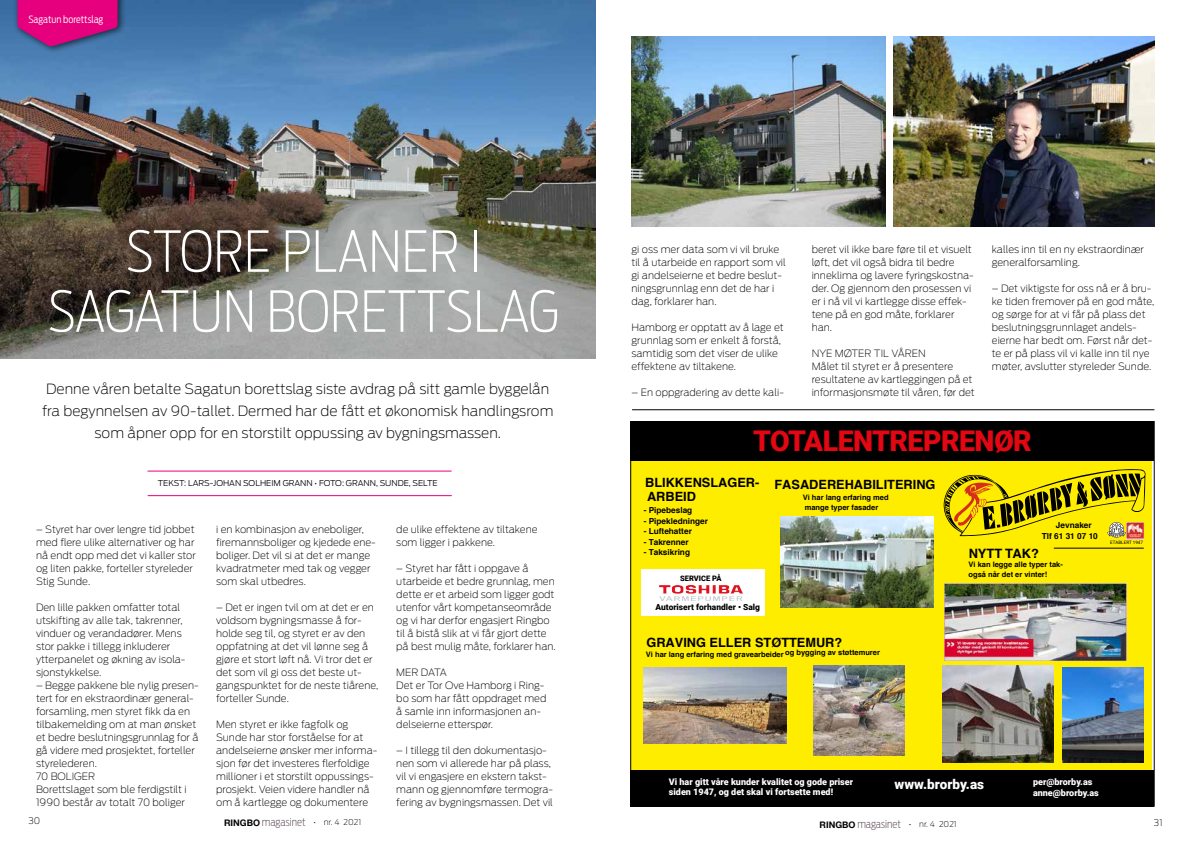
<style>
.page{position:relative;width:1191px;height:842px;background:#fff}
.page>*{position:absolute;margin:0;border:0;box-sizing:border-box;transform-origin:0 0}
.t1{font:200 56px/60px "Antenna Cond";color:#fff;text-align:center}
.t2{font:900 28.5px "Roboto";letter-spacing:-.02em;color:#e30613}
.t3{font:200 14px/22px "Antenna";color:#000;text-align:center}
.t4{font:900 13.5px "Roboto";color:#fff}
.t5{font:700 12.9px "Helvetica";color:#000}
.t6{font:700 12.8px/13.8px "Helvetica";color:#000}
.t7{font:200 11px "Antenna Cond";color:#594552}
.t8{font:200 10px/13px "Antenna";color:#000}
.t9{font:300 10px "Antenna Cond";color:#fff}
.t10{font:900 9px/10.8px "Roboto";color:#fff}
.t11{font:200 9px "Antenna";color:#000}
.t12{font:900 8.4px "Roboto";color:#000}
.t13{font:700 8.3px "Helvetica";color:#000}
.t14{font:300 8px "Antenna";color:#000}
.t15{font:700 7.5px/9.8px "Helvetica";color:#000}
.t16{font:900 7.5px "Roboto";color:#000}
.t17{font:4.6px "Roboto";color:#000}
.s1{font-family:"Helvetica Neue";font-weight:700;font-size:9px;color:#000}
.s2{font-family:"Antenna";font-size:8px;color:#000}
</style>
<div class="page">
<img style="left:0;top:0;width:595px;height:358px">
<div style="left:13px;top:0;width:113px;height:54px;background:#000;opacity:.6"></div>
<svg style="left:18px;top:0;width:100px;height:46px;background:#c31481"></svg>
<img style="left:631px;top:36px;width:255px;height:191px">
<img style="left:893px;top:36px;width:262px;height:191px">
<hr style="left:148px;top:471px;width:303px;height:1px;background:#e6007d">
<hr style="left:148px;top:495px;width:303px;height:1px;background:#e6007d">
<hr style="left:632px;top:409px;width:522px;height:1px;background:#000">
<div style="left:630px;top:426px;width:522px;height:380px;background:#ffed00"></div>
<div style="left:630px;top:421px;width:524px;height:39px;background:#000"></div>
<div style="left:630px;top:770px;width:524px;height:36px;background:#000"></div>
<div style="left:641px;top:569px;width:124px;height:47px;background:#fff"></div>
<img style="left:1062px;top:667px;width:81px;height:95px">
<img style="left:943px;top:665px;width:110px;height:97px">
<img style="left:659px;top:585px;width:83px;height:15px">
<img style="left:1126px;top:537px;width:17px;height:2px">
<svg style="left:943px;top:469px;width:202px;height:68px"></svg>
<hr style="left:1053px;top:548px;width:90px;height:1px;background:#000">
<img style="left:643px;top:668px;width:143px;height:75px">
<img style="left:813px;top:665px;width:91px;height:91px">
<img style="left:944px;top:583px;width:182px;height:77px">
<img style="left:780px;top:517px;width:154px;height:91px">
<p class="t9" style="left:28px;top:13px;width:77px">Sagatun borettslag</p>
<h1 class="t1" style="left:47px;top:222px;width:513px">STORE PLANER I<br>SAGATUN BORETTSLAG</h1>
<h3 class="t3" style="left:42px;top:378px;width:513px">Denne våren betalte Sagatun borettslag siste avdrag på sitt gamle byggelån fra begynnelsen av 90-tallet. Dermed har de fått et økonomisk handlingsrom som åpner opp for en storstilt oppussing av bygningsmassen.</h3>
<p class="t14" style="left:158px;top:478px;width:281px">TEKST: LARS-JOHAN SOLHEIM GRANN • FOTO: GRANN, SUNDE, SELTE</p>
<p class="t8" style="left:36px;top:522px;width:161px">– Styret har over lengre tid jobbet med flere ulike alternativer og har nå endt opp med det vi kaller stor og liten pakke, forteller styreleder<br>Stig Sunde.</p>
<p class="t8" style="left:36px;top:600px;width:151px">Den lille pakken omfatter total utskifting av alle tak, takrenner, vinduer og verandadører. Mens stor pakke i tillegg inkluderer ytterpanelet og økning av isola&shy;sjonstykkelse.</p>
<p class="t8" style="left:36px;top:678px;width:164px">– Begge pakkene ble nylig presen&shy;tert for en ekstraordinær general&shy;forsamling, men styret fikk da en tilbakemelding om at man ønsket et bedre beslutningsgrunnlag for å gå videre med prosjektet, forteller styrelederen.<br>70 BOLIGER<br>Borettslaget som ble ferdigstilt i<br>1990 består av totalt 70 boliger</p>
<p class="t8" style="left:216px;top:522px;width:161px">i en kombinasjon av eneboliger, firemannsboliger og kjedede ene&shy;boliger. Det vil si at det er mange kvadratmeter med tak og vegger som skal utbedres.</p>
<p class="t8" style="left:216px;top:600px;width:164px">– Det er ingen tvil om at det er en voldsom bygningsmasse å for&shy;holde seg til, og styret er av den oppfatning at det vil lønne seg å gjøre et stort løft nå. Vi tror det er det som vil gi oss det beste ut&shy;gangspunktet for de neste tiårene, forteller Sunde.</p>
<p class="t8" style="left:216px;top:717px;width:163px">Men styret er ikke fagfolk og Sunde har stor forståelse for at andelseierne ønsker mer informa&shy;sjon før det investeres flerfoldige millioner i et storstilt oppussings&shy;prosjekt. Veien videre handler nå om å kartlegge og dokumentere</p>
<p class="t8" style="left:396px;top:522px;width:143px">de ulike effektene av tiltakene som ligger i pakkene.</p>
<p class="t8" style="left:396px;top:561px;width:161px">– Styret har fått i oppgave å utarbeide et bedre grunnlag, men dette er et arbeid som ligger godt utenfor vårt kompetanseområde og vi har derfor engasjert Ringbo til å bistå slik at vi får gjort dette på best mulig måte, forklarer han.</p>
<p class="t8" style="left:396px;top:665px;width:152px">MER DATA<br>Det er Tor Ove Hamborg i Ring&shy;bo som har fått oppdraget med å samle inn informasjonen an&shy;delseierne etterspør.</p>
<p class="t8" style="left:396px;top:743px;width:158px">– I tillegg til den dokumentasjo&shy;nen som vi allerede har på plass, vil vi engasjere en ekstern takst&shy;mann og gjennomføre termogra&shy;fering av bygningsmassen. Det vil</p>
<p class="t8" style="left:631px;top:243px;width:156px">gi oss mer data som vi vil bruke til å utarbeide en rapport som vil gi andelseierne et bedre beslut&shy;ningsgrunnlag enn det de har i dag, forklarer han.</p>
<p class="t8" style="left:631px;top:321px;width:154px">Hamborg er opptatt av å lage et grunnlag som er enkelt å forstå, samtidig som det viser de ulike effektene av tiltakene.</p>
<p class="t8" style="left:631px;top:386px;width:154px">– En oppgradering av dette kali-</p>
<p class="t8" style="left:811px;top:243px;width:164px">beret vil ikke bare føre til et visuelt løft, det vil også bidra til bedre inneklima og lavere fyringskostna&shy;der. Og gjennom den prosessen vi er i nå vil vi kartlegge disse effek&shy;tene på en god måte, forklarer han.</p>
<p class="t8" style="left:811px;top:347px;width:165px">NYE MØTER TIL VÅREN<br>Målet til styret er å presentere resultatene av kartleggingen på et informasjonsmøte til våren, før det</p>
<p class="t8" style="left:991px;top:243px;width:154px">kalles inn til en ny ekstraordinær generalforsamling.</p>
<p class="t8" style="left:991px;top:282px;width:164px">– Det viktigste for oss nå er å bru&shy;ke tiden fremover på en god måte, og sørge for at vi får på plass det beslutningsgrunnlaget andels&shy;eierne har bedt om. Først når det&shy;te er på plass vil vi kalle inn til nye møter, avslutter styreleder Sunde.</p>
<h2 class="t2" style="left:753px;top:421px;width:280px">TOTALENTREPRENØR</h2>
<p class="t6" style="left:645px;top:476px;width:116px">BLIKKENSLAGER-<br>ARBEID</p>
<p class="t6" style="left:774px;top:478px;width:163px">FASADEREHABILITERING</p>
<p class="t15" style="left:802px;top:493px;width:87px">Vi har lang erfaring med mange typer fasader</p>
<p class="t13" style="left:643px;top:504px;width:50px">- Pipebeslag</p>
<p class="t13" style="left:643px;top:514px;width:66px">- Pipekledninger</p>
<p class="t13" style="left:643px;top:525px;width:50px">- Luftehatter</p>
<p class="t13" style="left:643px;top:535px;width:46px">- Takrenner</p>
<p class="t13" style="left:643px;top:546px;width:48px">- Taksikring</p>
<p class="t16" style="left:680px;top:573px;width:43px">SERVICE PÅ</p>
<p class="t12" style="left:655px;top:601px;width:106px">Autorisert forhandler • Salg</p>
<p class="t6" style="left:646px;top:636px;width:197px">GRAVING ELLER STØTTEMUR?</p>
<p class="t15" style="left:646px;top:650px;width:235px">Vi har lang erfaring med gravearbeider og bygging av støttemurer</p>
<p class="t13" style="left:1056px;top:519px;width:37px">Jevnaker</p>
<p class="t13" style="left:1041px;top:529px;width:58px">Tlf 61 31 07 10</p>
<p class="t5" style="left:968px;top:543px;width:72px">NYTT TAK?</p>
<p class="t15" style="left:968px;top:560px;width:96px">Vi kan legge alle typer tak&shy;også når det er vinter!</p>
<p class="t17" style="left:1110px;top:539px;width:34px">ETABLERT 1947</p>
<p class="t10" style="left:669px;top:776px;width:186px">Vi har gitt våre kunder kvalitet og gode priser siden 1947, og det skal vi fortsette med!</p>
<h3 class="t4" style="left:894px;top:774px;width:91px">www.brorby.as</h3>
<p class="t10" style="left:1033px;top:776px;width:67px">per@brorby.as anne@brorby.as</p>
<p class="t11" style="left:28px;top:816px;width:13px">30</p>
<p class="t7" style="left:224px;top:815px;width:139px"><span class="s1">RINGBO</span> magasinet <span class="s2">• nr. 4 2021</span></p>
<p class="t7" style="left:819px;top:817px;width:139px"><span class="s1">RINGBO</span> magasinet <span class="s2">• nr. 4 2021</span></p>
<p class="t11" style="left:1154px;top:817px;width:10px">31</p>
</div>
